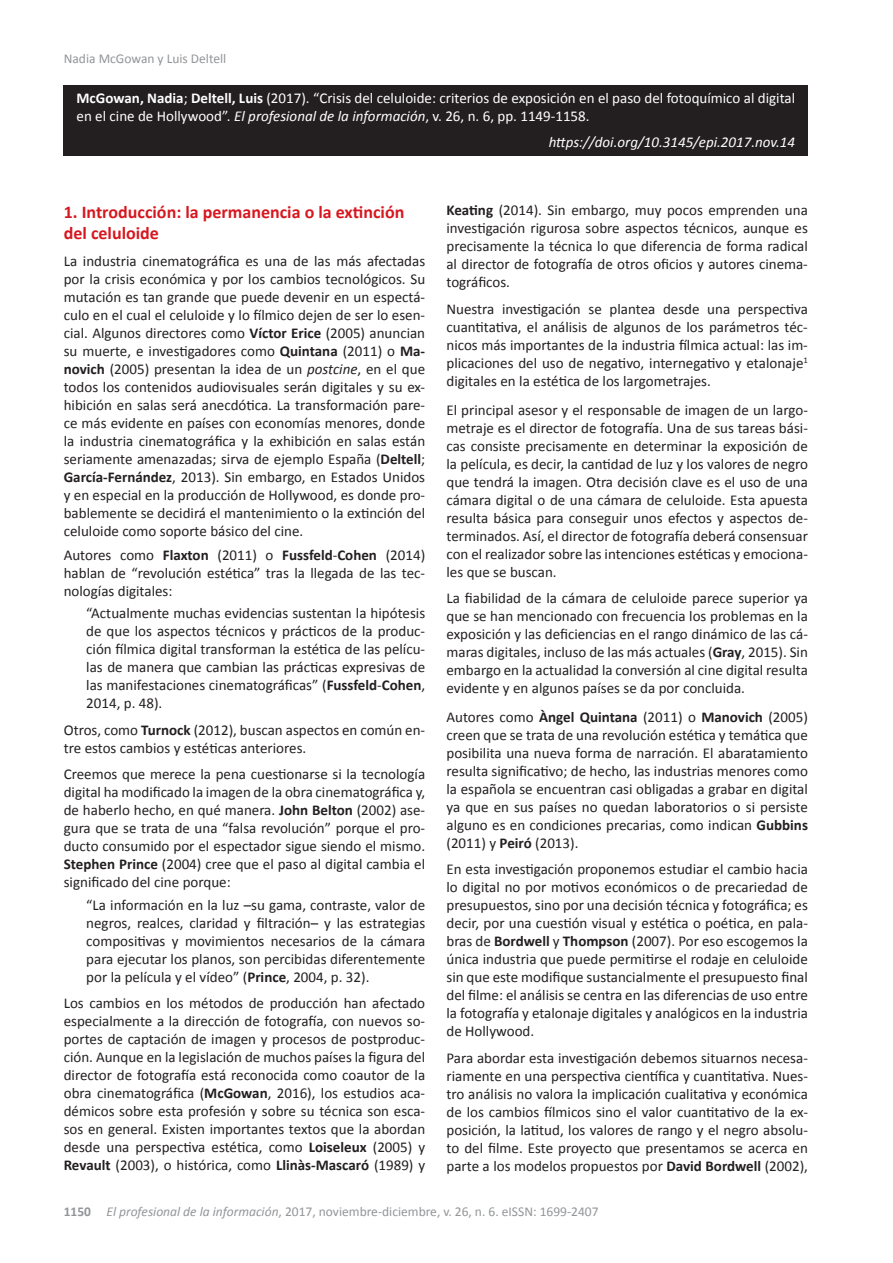
<style>
.page{position:relative;width:893px;height:1263px;background:#fff}
.page>*{position:absolute;margin:0;border:0;box-sizing:border-box;transform-origin:0 0}
.t1{font:700 18px/21.6px "Calibri";color:#d7171f}
.t2{font:15px/18px "Calibri";color:#231f20;text-align:justify}
.t3{font:15px/18px "Calibri";color:#fff}
.t4{font:italic 15px "Calibri";color:#fff}
.t5{font:13.5px "Calibri";color:#939598}
.s1{font-weight:700}
.s2{font-style:italic}
</style>
<div class="page">
<div style="left:64px;top:85px;width:744px;height:71px;background:#231f20"></div>
<p class="t5" style="left:64px;top:50px;width:164px">Nadia McGowan y Luis Deltell</p>
<p class="t3" style="left:77px;top:89px;width:720px"><span class="s1">McGowan, Nadia</span>; <span class="s1">Deltell, Luis</span> (2017). “Crisis del celuloide: criterios de exposición en el paso del fotoquímico al digital en el cine de Hollywood”. <span class="s2">El profesional de la información</span>, v. 26, n. 6, pp. 1149-1158.</p>
<p class="t4" style="left:549px;top:132px;width:248px">https://doi.org/10.3145/epi.2017.nov.14</p>
<p class="t1" style="left:64px;top:201px;width:342px">1. Introducción: la permanencia o la extinción del celuloide</p>
<p class="t2" style="left:64px;top:252px;width:363px">La industria cinematográfica es una de las más afectadas por la crisis económica y por los cambios tecnológicos. Su mutación es tan grande que puede devenir en un espectá&shy;culo en el cual el celuloide y lo fílmico dejen de ser lo esen&shy;cial. Algunos directores como <span class="s1">Víctor Erice</span> (2005) anuncian su muerte, e investigadores como <span class="s1">Quintana</span> (2011) o <span class="s1">Ma&shy;novich</span> (2005) presentan la idea de un <span class="s2">postcine</span>, en el que todos los contenidos audiovisuales serán digitales y su ex&shy;hibición en salas será anecdótica. La transformación pare&shy;ce más evidente en países con economías menores, donde la industria cinematográfica y la exhibición en salas están seriamente amenazadas; sirva de ejemplo España (<span class="s1">Deltell</span>; <span class="s1">García-Fernández</span>, 2013). Sin embargo, en Estados Unidos y en especial en la producción de Hollywood, es donde pro&shy;bablemente se decidirá el mantenimiento o la extinción del celuloide como soporte básico del cine.</p>
<p class="t2" style="left:64px;top:546px;width:363px">Autores como <span class="s1">Flaxton</span> (2011) o <span class="s1">Fussfeld</span>-<span class="s1">Cohen</span> (2014) hablan de “revolución estética” tras la llegada de las tec&shy;nologías digitales:</p>
<p class="t2" style="left:86px;top:604px;width:340px">“Actualmente muchas evidencias sustentan la hipótesis de que los aspectos técnicos y prácticos de la produc&shy;ción fílmica digital transforman la estética de las pelícu&shy;las de manera que cambian las prácticas expresivas de las manifestaciones cinematográficas” (<span class="s1">Fussfeld</span>-<span class="s1">Cohen</span>, 2014, p. 48).</p>
<p class="t2" style="left:64px;top:721px;width:363px">Otros, como <span class="s1">Turnock</span> (2012), buscan aspectos en común en&shy;tre estos cambios y estéticas anteriores.</p>
<p class="t2" style="left:64px;top:765px;width:363px">Creemos que merece la pena cuestionarse si la tecnología digital ha modificado la imagen de la obra cinematográfica y, de haberlo hecho, en qué manera. <span class="s1">John Belton</span> (2002) ase&shy;gura que se trata de una “falsa revolución” porque el pro&shy;ducto consumido por el espectador sigue siendo el mismo.<br><span class="s1">Stephen Prince</span> (2004) cree que el paso al digital cambia el significado del cine porque:</p>
<p class="t2" style="left:86px;top:896px;width:340px">“La información en la luz –su gama, contraste, valor de negros, realces, claridad y filtración– y las estrategias compositivas y movimientos necesarios de la cámara para ejecutar los planos, son percibidas diferentemente por la película y el vídeo” (<span class="s1">Prince</span>, 2004, p. 32).</p>
<p class="t2" style="left:64px;top:994px;width:363px">Los cambios en los métodos de producción han afectado especialmente a la dirección de fotografía, con nuevos so&shy;portes de captación de imagen y procesos de postproduc&shy;ción. Aunque en la legislación de muchos países la figura del director de fotografía está reconocida como coautor de la obra cinematográfica (<span class="s1">McGowan</span>, 2016), los estudios aca&shy;démicos sobre esta profesión y sobre su técnica son esca&shy;sos en general. Existen importantes textos que la abordan desde una perspectiva estética, como <span class="s1">Loiseleux</span> (2005) y <span class="s1">Revault</span> (2003), o histórica, como <span class="s1">Llinàs-Mascaró</span> (1989) y</p>
<p class="t2" style="left:446px;top:201px;width:363px"><span class="s1">Keating</span> (2014). Sin embargo, muy pocos emprenden una investigación rigurosa sobre aspectos técnicos, aunque es precisamente la técnica lo que diferencia de forma radical al director de fotografía de otros oficios y autores cinema&shy;tográficos.</p>
<p class="t2" style="left:446px;top:300px;width:363px">Nuestra investigación se plantea desde una perspectiva cuantitativa, el análisis de algunos de los parámetros téc&shy;nicos más importantes de la industria fílmica actual: las im&shy;plicaciones del uso de negativo, internegativo y etalonaje<sup>1 </sup>digitales en la estética de los largometrajes.</p>
<p class="t2" style="left:446px;top:401px;width:363px">El principal asesor y el responsable de imagen de un largo&shy;metraje es el director de fotografía. Una de sus tareas bási&shy;cas consiste precisamente en determinar la exposición de la película, es decir, la cantidad de luz y los valores de negro que tendrá la imagen. Otra decisión clave es el uso de una cámara digital o de una cámara de celuloide. Esta apuesta resulta básica para conseguir unos efectos y aspectos de&shy;terminados. Así, el director de fotografía deberá consensuar con el realizador sobre las intenciones estéticas y emociona&shy;les que se buscan.</p>
<p class="t2" style="left:446px;top:589px;width:363px">La fiabilidad de la cámara de celuloide parece superior ya que se han mencionado con frecuencia los problemas en la exposición y las deficiencias en el rango dinámico de las cá&shy;maras digitales, incluso de las más actuales (<span class="s1">Gray</span>, 2015). Sin embargo en la actualidad la conversión al cine digital resulta evidente y en algunos países se da por concluida.</p>
<p class="t2" style="left:446px;top:708px;width:363px">Autores como <span class="s1">Àngel Quintana</span> (2011) o <span class="s1">Manovich</span> (2005) creen que se trata de una revolución estética y temática que posibilita una nueva forma de narración. El abaratamiento resulta significativo; de hecho, las industrias menores como la española se encuentran casi obligadas a grabar en digital ya que en sus países no quedan laboratorios o si persiste alguno es en condiciones precarias, como indican <span class="s1">Gubbins </span>(2011) y <span class="s1">Peiró</span> (2013).</p>
<p class="t2" style="left:446px;top:860px;width:363px">En esta investigación proponemos estudiar el cambio hacia lo digital no por motivos económicos o de precariedad de presupuestos, sino por una decisión técnica y fotográfica; es decir, por una cuestión visual y estética o poética, en pala&shy;bras de <span class="s1">Bordwell</span> y <span class="s1">Thompson</span> (2007). Por eso escogemos la única industria que puede permitirse el rodaje en celuloide sin que este modifique sustancialmente el presupuesto final del filme: el análisis se centra en las diferencias de uso entre la fotografía y etalonaje digitales y analógicos en la industria de Hollywood.</p>
<p class="t2" style="left:446px;top:1049px;width:363px">Para abordar esta investigación debemos situarnos necesa&shy;riamente en una perspectiva científica y cuantitativa. Nues&shy;tro análisis no valora la implicación cualitativa y económica de los cambios fílmicos sino el valor cuantitativo de la ex&shy;posición, la latitud, los valores de rango y el negro absolu&shy;to del filme. Este proyecto que presentamos se acerca en parte a los modelos propuestos por <span class="s1">David Bordwell</span> (2002),</p>
<p class="t5" style="left:64px;top:1203px;width:536px"><span class="s1">1150</span> <span class="s2">El profesional de la información</span>, 2017, noviembre-diciembre, v. 26, n. 6. eISSN: 1699-2407</p>
</div>
